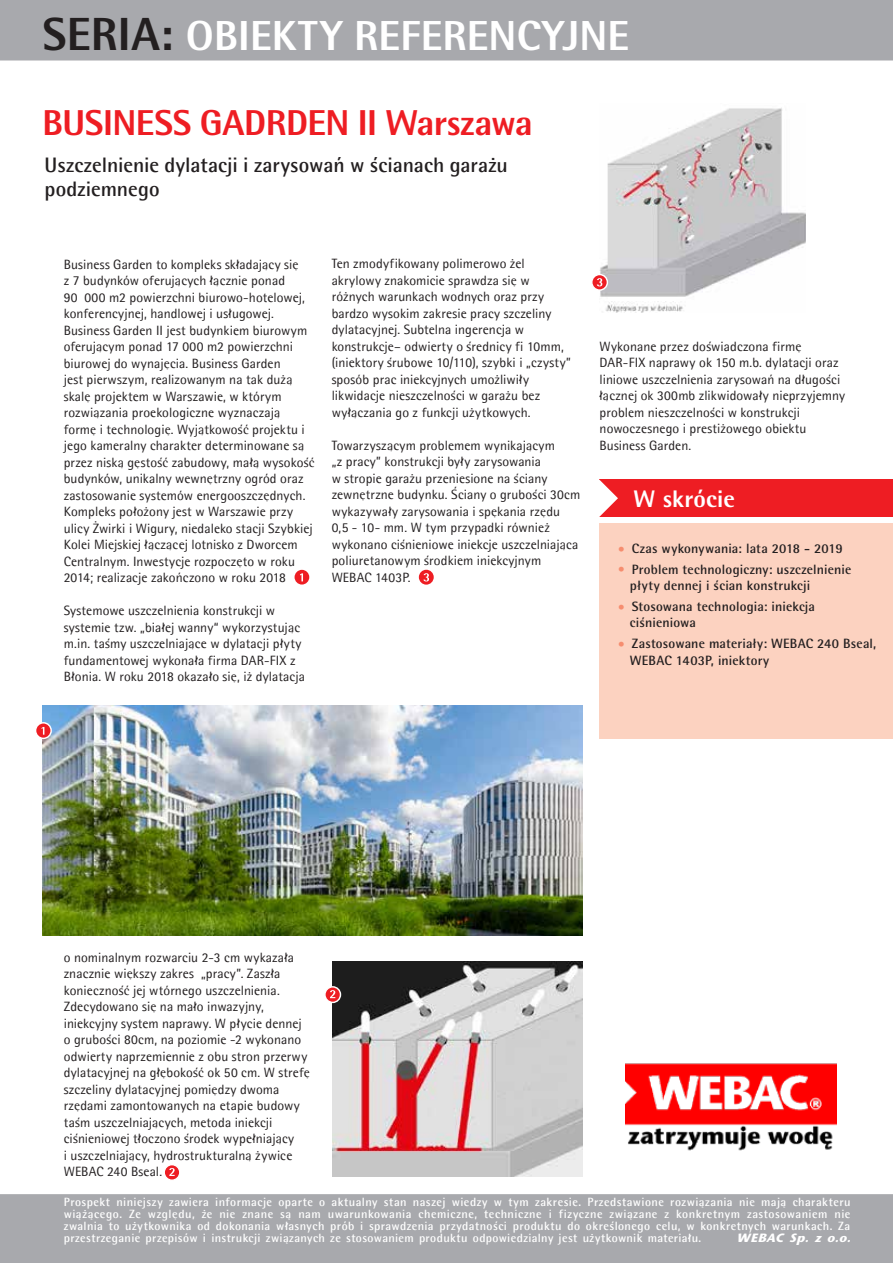
<style>
.page{position:relative;width:893px;height:1263px;background:#fff}
.page>*{position:absolute;margin:0;border:0;box-sizing:border-box;transform-origin:0 0}
.t1{font:800 42px "Rotis Semi Sans";letter-spacing:.005em;color:#fff}
.t2{font:800 36px "Rotis Semi Sans";letter-spacing:-.015em;color:#ee1d23}
.t3{font:800 24px "Rotis Semi Sans";letter-spacing:.01em;color:#fff}
.t4{font:700 21px/24px "Agfa Rotis Semisans";color:#231f20}
.t5{font:13.5px/16.5px "Agfa Rotis Semisans";letter-spacing:.005em;color:#231f20}
.t6{font:700 13.5px/16.5px "Rotis Semi Sans";letter-spacing:.01em;color:#231f20}
.t7{font:700 12px/12px "Agfa Rotis Semisans";letter-spacing:.03em;color:#fff;text-align:justify}
.t8{font:italic 700 12px "Stone Sans";color:#fff}
.s1{font-size:46.5px;color:#231f20}
.s2{font-weight:300;color:#f68d6f}
</style>
<div class="page">
<div style="left:599px;top:523px;width:294px;height:215px;background:#fcd2c0"></div>
<div style="left:599px;top:479px;width:294px;height:38px;background:#ee1d23"></div>
<svg style="left:599px;top:479px;width:19px;height:38px"></svg>
<img style="left:43px;top:706px;width:540px;height:229px">
<img style="left:600px;top:108px;width:206px;height:204px">
<svg style="left:36px;top:723px;width:15px;height:15px"></svg>
<div style="left:35px;top:722px;width:17px;height:17px;border:1px solid #fff;border-radius:50%"></div>
<svg style="left:42px;top:727px;width:2px;height:8px"></svg>
<div style="left:295px;top:570px;width:14px;height:14px;background:#ee1d23;border-radius:50%"></div>
<svg style="left:300px;top:573px;width:3px;height:8px"></svg>
<div style="left:0;top:0;width:893px;height:61px;background:#a8a9ad"></div>
<div style="left:0;top:1194px;width:893px;height:69px;background:#a8a9ad"></div>
<img style="left:625px;top:1063px;width:211px;height:88px">
<svg style="left:164px;top:1164px;width:16px;height:16px"></svg>
<div style="left:163px;top:1164px;width:18px;height:17px;border:1px solid #fff;border-radius:50%"></div>
<svg style="left:169px;top:1168px;width:6px;height:8px"></svg>
<div style="left:419px;top:570px;width:15px;height:15px;background:#ee1d23;border-radius:50%"></div>
<svg style="left:423px;top:573px;width:6px;height:8px"></svg>
<svg style="left:592px;top:274px;width:15px;height:16px"></svg>
<div style="left:591px;top:274px;width:17px;height:17px;border:1px solid #fff;border-radius:50%"></div>
<img style="left:333px;top:962px;width:250px;height:214px">
<svg style="left:325px;top:987px;width:15px;height:15px"></svg>
<div style="left:324px;top:986px;width:17px;height:17px;border:1px solid #fff;border-radius:50%"></div>
<svg style="left:330px;top:990px;width:5px;height:8px"></svg>
<svg style="left:597px;top:278px;width:5px;height:8px"></svg>
<h1 class="t1" style="left:43px;top:9px;width:588px"><span class="s1">SERIA:</span> OBIEKTY REFERENCYJNE</h1>
<h2 class="t2" style="left:43px;top:100px;width:492px">BUSINESS GADRDEN II Warszawa</h2>
<h3 class="t4" style="left:45px;top:153px;width:465px">Uszczelnienie dylatacji i zarysowań w ścianach garażu podziemnego</h3>
<p class="t5" style="left:64px;top:256px;width:252px">Business Garden to kompleks składający się<br>z 7 budynków oferujących łącznie ponad<br>90 000 m2 powierzchni biurowo-hotelowej, konferencyjnej, handlowej i usługowej.<br>Business Garden II jest budynkiem biurowym oferującym ponad 17 000 m2 powierzchni biurowej do wynajęcia. Business Garden<br>jest pierwszym, realizowanym na tak dużą skalę projektem w Warszawie, w którym rozwiązania proekologiczne wyznaczają formę i technologię. Wyjątkowość projektu i jego kameralny charakter determinowane są przez niską gęstość zabudowy, małą wysokość budynków, unikalny wewnętrzny ogród oraz zastosowanie systemów energooszczędnych.<br>Kompleks położony jest w Warszawie przy ulicy Żwirki i Wigury, niedaleko stacji Szybkiej Kolei Miejskiej łączącej lotnisko z Dworcem Centralnym. Inwestycje rozpoczęto w roku 2014; realizacje zakończono w roku 2018</p>
<p class="t5" style="left:64px;top:602px;width:243px">Systemowe uszczelnienia konstrukcji w systemie tzw. „białej wanny“ wykorzystując m.in. taśmy uszczelniające w dylatacji płyty fundamentowej wykonała firma DAR-FIX z Błonia. W roku 2018 okazało się, iż dylatacja</p>
<p class="t5" style="left:332px;top:255px;width:241px">Ten zmodyfikowany polimerowo żel akrylowy znakomicie sprawdza się w różnych warunkach wodnych oraz przy bardzo wysokim zakresie pracy szczeliny dylatacyjnej. Subtelna ingerencja w konstrukcje– odwierty o średnicy fi 10mm, (iniektory śrubowe 10/110), szybki i „czysty” sposób prac iniekcyjnych umożliwiły likwidacje nieszczelności w garażu bez wyłączania go z funkcji użytkowych.</p>
<p class="t5" style="left:332px;top:437px;width:250px">Towarzyszącym problemem wynikającym<br>„z pracy” konstrukcji były zarysowania<br>w stropie garażu przeniesione na ściany zewnętrzne budynku. Ściany o grubości 30cm wykazywały zarysowania i spękania rzędu<br>0,5 - 10- mm. W tym przypadki również wykonano ciśnieniowe iniekcje uszczelniająca poliuretanowym środkiem iniekcyjnym WEBAC 1403P.</p>
<p class="t5" style="left:600px;top:338px;width:247px">Wykonane przez doświadczona firmę DAR-FIX naprawy ok 150 m.b. dylatacji oraz liniowe uszczelnienia zarysowań na długości łącznej ok 300mb zlikwidowały nieprzyjemny problem nieszczelności w konstrukcji nowoczesnego i prestiżowego obiektu Business Garden.</p>
<h3 class="t3" style="left:634px;top:484px;width:103px">W skrócie</h3>
<p class="t6" style="left:618px;top:540px;width:226px"><span class="s2">•</span> Czas wykonywania: lata 2018 - 2019</p>
<p class="t6" style="left:630px;top:561px;width:223px;text-indent:-12px"><span class="s2">•</span> Problem technologiczny: uszczelnienie płyty dennej i ścian konstrukcji</p>
<p class="t6" style="left:630px;top:598px;width:187px;text-indent:-12px"><span class="s2">•</span> Stosowana technologia: iniekcja ciśnieniowa</p>
<p class="t6" style="left:630px;top:635px;width:248px;text-indent:-12px"><span class="s2">•</span> Zastosowane materiały: WEBAC 240 Bseal,<br>WEBAC 1403P, iniektory</p>
<p class="t5" style="left:64px;top:949px;width:248px">o nominalnym rozwarciu 2-3 cm wykazała znacznie większy zakres „pracy”. Zaszła konieczność jej wtórnego uszczelnienia.<br>Zdecydowano się na mało inwazyjny, iniekcyjny system naprawy. W płycie dennej o grubości 80cm, na poziomie -2 wykonano odwierty naprzemiennie z obu stron przerwy dylatacyjnej na głębokość ok 50 cm. W strefę szczeliny dylatacyjnej pomiędzy dwoma rzędami zamontowanych na etapie budowy taśm uszczelniających, metoda iniekcji ciśnieniowej tłoczono środek wypełniający<br>i uszczelniający, hydrostrukturalną żywice WEBAC 240 Bseal.</p>
<p class="t7" style="left:64px;top:1196px;width:788px">Prospekt niniejszy zawiera informacje oparte o aktualny stan naszej wiedzy w tym zakresie. Przedstawione rozwiązania nie mają charakteru wiążącego. Ze względu, że nie znane są nam uwarunkowania chemiczne, techniczne i fizyczne związane z konkretnym zastosowaniem nie zwalnia to użytkownika od dokonania własnych prób i sprawdzenia przydatności produktu do określonego celu, w konkretnych warunkach. Za przestrzeganie przepisów i instrukcji związanych ze stosowaniem produktu odpowiedzialny jest użytkownik materiału.</p>
<p class="t8" style="left:737px;top:1230px;width:119px">WEBAC Sp. z o.o.</p>
</div>
